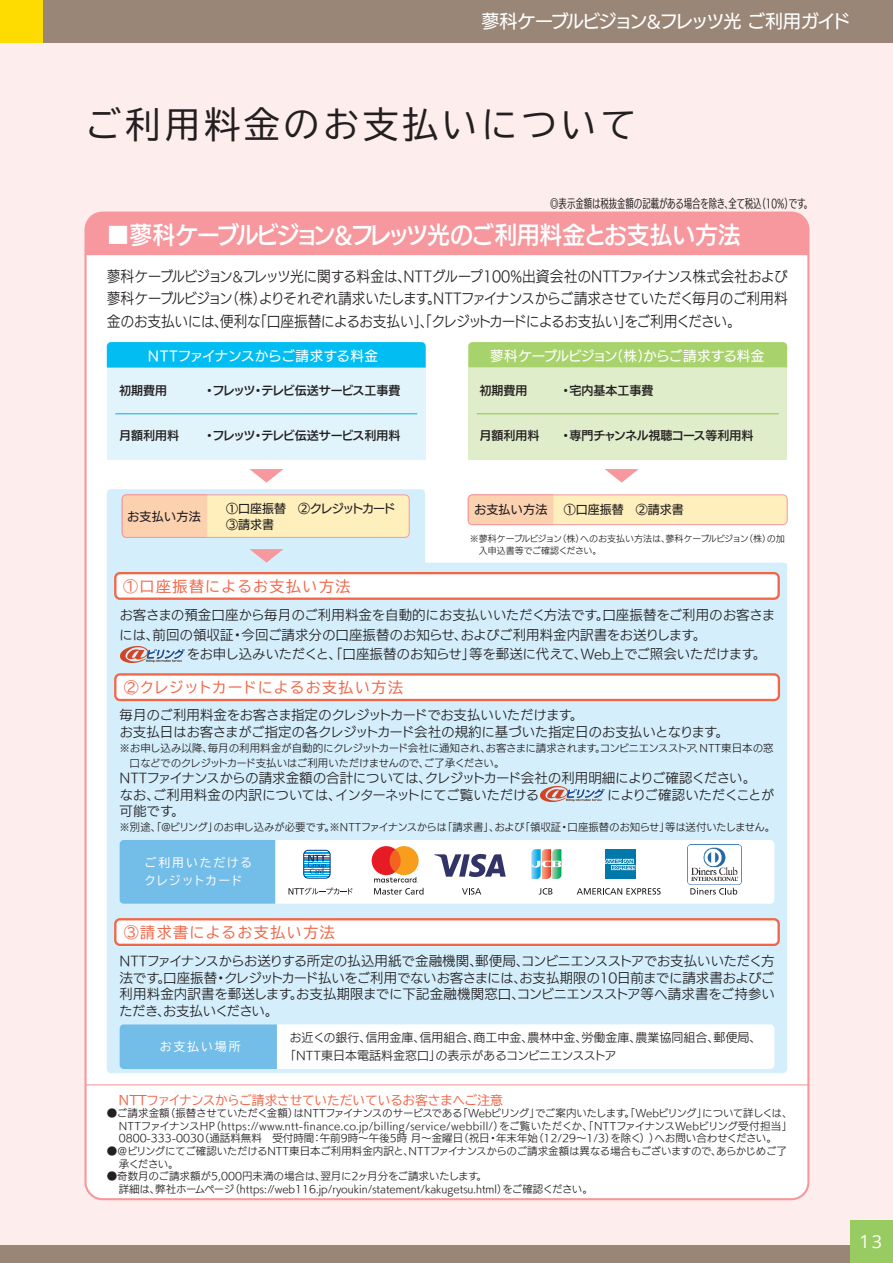
<style>
.page{position:relative;width:893px;height:1263px;background:#fdeeed}
.page>*{position:absolute;margin:0;border:0;box-sizing:border-box;transform-origin:0 0}
.t1{font:36px "TBUD Go Std";letter-spacing:.1em;color:#231f20}
.t2{font:24px "UD Kakugo Large Pr 6 N DB";letter-spacing:-.05em;color:#fff}
.t3{font:18px "UD Kakugo Large Pr 6 N M";letter-spacing:-.09em;color:#fff}
.t4{font:18px "Open Sans";color:#fff}
.t5{font:15px/22.5px "UD Kakugo Small Pr 6 N R";letter-spacing:-.05em;color:#231f20;text-align:justify;scale:.92 1}
.t6{font:15px "TBUD Go Std";letter-spacing:.09em;color:#f26648}
.t7{font:15px "TBUD Go Std";letter-spacing:.05em;color:#f26648}
.t8{font:13.5px/16.5px "UD Kakugo Small Pr 6 N R";letter-spacing:-.01em;color:#231f20}
.t9{font:13.5px "UD Kakugo Large Pr 6 N M";letter-spacing:-.04em;color:#fff}
.t10{font:13.5px "UD Kakugo Large Pr 6 N M";letter-spacing:-.01em;color:#fff}
.t11{font:12.75px "TBUD Go Std";letter-spacing:-.03em;color:#f26648}
.t12{font:12px/18px "UD Kakugo Small Pr 6 N R";color:#231f20}
.t13{font:12px/16.5px "UD Kakugo Large Pr 6 N M";color:#231f20}
.t14{font:12px "UD Kakugo Large Pr 6 N DB";letter-spacing:-.05em;color:#231f20}
.t15{font:12px "UD Kakugo C70 Pro R";color:#231f20}
.t16{font:12px "UD Kakugo Large Pr 6 N DB";color:#231f20}
.t17{font:12px "UD Kakugo Large Pr 6 N DB";letter-spacing:-.02em;color:#231f20}
.t18{font:12px/18px "TBUD Go Std";letter-spacing:.105em;color:#fff}
.t19{font:12px "TBUD Go Std";letter-spacing:.14em;color:#fff}
.t20{font:10.5px/12.6px "UD Kakugo Small Pr 6 N R";color:#231f20;text-align:justify}
.t21{font:10.5px/15px "UD Kakugo Small Pr 6 N R";letter-spacing:-.025em;color:#231f20}
.t22{font:10.5px/12.6px "UD Kakugo Small Pr 6 N R";letter-spacing:-.03em;color:#231f20}
.t23{font:9px/12px "UD Kakugo Small Pr 6 N R";letter-spacing:-.015em;color:#231f20}
</style>
<div class="page">
<div style="left:0;top:0;width:893px;height:43px;background:#998676"></div>
<div style="left:0;top:1246px;width:893px;height:17px;background:#998676"></div>
<div style="left:850px;top:1220px;width:43px;height:43px;background:#98cc63"></div>
<div style="left:0;top:0;width:43px;height:43px;background:#ffdc01"></div>
<div style="left:86px;top:213px;width:722px;height:986px;background:#fff;border-radius:17px"></div>
<div style="left:85px;top:213px;width:723px;height:42px;background:#f6989d"></div>
<svg style="left:107px;top:489px;width:680px;height:584px;background:#d6effb"></svg>
<hr style="left:86px;top:1084px;width:722px;height:1px;background:#f6989d">
<div style="left:120px;top:1024px;width:654px;height:45px;background:#fff;border-radius:4px"></div>
<div style="left:120px;top:1024px;width:157px;height:45px;background:#73bde9"></div>
<div style="left:120px;top:840px;width:654px;height:64px;background:#fff;border-radius:4px"></div>
<div style="left:120px;top:840px;width:155px;height:64px;background:#73bde9"></div>
<div style="left:115px;top:573px;width:664px;height:26px;background:#fff;border-radius:5px"></div>
<div style="left:114px;top:572px;width:666px;height:28px;border:2px solid #f26648;border-radius:5px"></div>
<div style="left:115px;top:674px;width:664px;height:26px;background:#fff;border-radius:5px"></div>
<div style="left:114px;top:673px;width:666px;height:28px;border:2px solid #f26648;border-radius:5px"></div>
<div style="left:115px;top:919px;width:664px;height:26px;background:#fff;border-radius:5px"></div>
<div style="left:114px;top:918px;width:666px;height:28px;border:2px solid #f26648;border-radius:5px"></div>
<img style="left:121px;top:646px;width:64px;height:16px">
<div style="left:468px;top:368px;width:319px;height:91px;background:#dfedcb"></div>
<div style="left:107px;top:366px;width:319px;height:93px;background:#e1f4fc"></div>
<svg style="left:107px;top:342px;width:319px;height:26px;background:#05bef2"></svg>
<hr style="left:115px;top:413px;width:302px;height:1px;background:#00aeef">
<hr style="left:477px;top:413px;width:302px;height:1px;background:#8bc63e">
<svg style="left:468px;top:342px;width:319px;height:26px;background:#a9d26e"></svg>
<div style="left:122px;top:495px;width:287px;height:42px;background:#feefbc;border-radius:4px"></div>
<div style="left:122px;top:494px;width:288px;height:44px;border:1px solid #f6989d;border-radius:4px"></div>
<svg style="left:121px;top:494px;width:87px;height:44px;background:#fbcdae"></svg>
<div style="left:468px;top:495px;width:319px;height:30px;background:#feefbc;border-radius:4px"></div>
<div style="left:468px;top:494px;width:320px;height:31px;border:1px solid #f6989d;border-radius:4px"></div>
<svg style="left:467px;top:494px;width:87px;height:31px;background:#fbcdae"></svg>
<svg style="left:605px;top:469px;width:34px;height:14px"></svg>
<svg style="left:249px;top:469px;width:34px;height:14px"></svg>
<svg style="left:249px;top:549px;width:34px;height:14px"></svg>
<div style="left:605px;top:849px;width:30px;height:30px;background:#0078aa"></div>
<svg style="left:605px;top:859px;width:30px;height:11px"></svg>
<svg style="left:531px;top:849px;width:30px;height:30px"></svg>
<svg style="left:288px;top:887px;width:65px;height:8px"></svg>
<svg style="left:462px;top:888px;width:19px;height:7px"></svg>
<svg style="left:539px;top:888px;width:13px;height:7px"></svg>
<svg style="left:577px;top:888px;width:84px;height:7px"></svg>
<svg style="left:690px;top:888px;width:47px;height:7px"></svg>
<svg style="left:372px;top:846px;width:51px;height:49px"></svg>
<svg style="left:434px;top:854px;width:72px;height:23px"></svg>
<svg style="left:305px;top:852px;width:24px;height:25px"></svg>
<div style="left:303px;top:850px;width:28px;height:29px;border:1px solid #08357c;border-radius:4px"></div>
<img style="left:687px;top:844px;width:54px;height:40px">
<img style="left:540px;top:786px;width:64px;height:16px">
<h3 class="t3" style="left:482px;top:12px;width:370px">蓼科ケーブルビジョン&amp;フレッツ光 ご利用ガイド</h3>
<h1 class="t1" style="left:86px;top:95px;width:552px">ご利用料金のお支払いについて</h1>
<p class="t15" style="left:550px;top:195px;width:263px">◎表示金額は税抜金額の記載がある場合を除き、全て税込（10%）です。</p>
<h2 class="t2" style="left:106px;top:221px;width:636px">■蓼科ケーブルビジョン&amp;フレッツ光のご利用料金とお支払い方法</h2>
<p class="t5" style="left:107px;top:265px;width:742px">蓼科ケーブルビジョン&amp;フレッツ光に関する料金は、NTTグループ100%出資会社のNTTファイナンス株式会社および蓼科ケーブルビジョン（株）よりそれぞれ請求いたします。NTTファイナンスからご請求させていただく毎月のご利用料金のお支払いには、便利な「口座振替によるお支払い」、「クレジットカードによるお支払い」をご利用ください。</p>
<p class="t10" style="left:148px;top:348px;width:232px">NTTファイナンスからご請求する料金</p>
<p class="t14" style="left:204px;top:384px;width:198px">・フレッツ・テレビ伝送サービス工事費</p>
<p class="t14" style="left:204px;top:429px;width:198px">・フレッツ・テレビ伝送サービス利用料</p>
<p class="t16" style="left:119px;top:384px;width:49px">初期費用</p>
<p class="t16" style="left:119px;top:429px;width:61px">月額利用料</p>
<p class="t9" style="left:490px;top:348px;width:276px">蓼科ケーブルビジョン（株）からご請求する料金</p>
<p class="t16" style="left:560px;top:384px;width:95px">・宅内基本工事費</p>
<p class="t17" style="left:560px;top:429px;width:195px">・専門チャンネル視聴コース等利用料</p>
<p class="t16" style="left:479px;top:384px;width:49px">初期費用</p>
<p class="t16" style="left:479px;top:429px;width:61px">月額利用料</p>
<p class="t13" style="left:127px;top:509px;width:75px">お支払い方法</p>
<p class="t13" style="left:226px;top:500px;width:171px">①口座振替　②クレジットカード<br>③請求書</p>
<p class="t13" style="left:474px;top:502px;width:75px">お支払い方法</p>
<p class="t13" style="left:564px;top:502px;width:121px">①口座振替　②請求書</p>
<p class="t6" style="left:123px;top:574px;width:229px">①口座振替によるお支払い方法</p>
<p class="t23" style="left:479px;top:533px;width:307px;text-indent:-9px">※蓼科ケーブルビジョン（株）へのお支払い方法は、蓼科ケーブルビジョン（株）の加入申込書等でご確認ください。</p>
<p class="t8" style="left:119px;top:606px;width:657px;line-height:19.5px">お客さまの預金口座から毎月のご利用料金を自動的にお支払いいただく方法です。口座振替をご利用のお客さまには、前回の領収証・今回ご請求分の口座振替のお知らせ、およびご利用料金内訳書をお送りします。<br>　　　　　をお申し込みいただくと、「口座振替のお知らせ」等を郵送に代えて、Web上でご照会いただけます。</p>
<p class="t7" style="left:124px;top:675px;width:281px">②クレジットカードによるお支払い方法</p>
<p class="t8" style="left:119px;top:707px;width:611px">毎月のご利用料金をお客さま指定のクレジットカードでお支払いいただけます。<br>お支払日はお客さまがご指定の各クレジットカード会社の規約に基づいた指定日のお支払いとなります。</p>
<p class="t21" style="left:130px;top:741px;width:646px;text-indent:-10px">※お申し込み以降、毎月の利用料金が自動的にクレジットカード会社に通知され、お客さまに請求されます。コンビニエンスストア、NTT東日本の窓口などでのクレジットカード支払いはご利用いただけませんので、ご了承ください。</p>
<p class="t8" style="left:119px;top:770px;width:656px">NTTファイナンスからの請求金額の合計については、クレジットカード会社の利用明細によりご確認ください。<br>なお、ご利用料金の内訳については、インターネットにてご覧いただける　　　　　によりご確認いただくことが可能です。</p>
<p class="t20" style="left:120px;top:821px;width:657px">※別途、「@ビリング」のお申し込みが必要です。※NTTファイナンスからは「請求書」、および「領収証・口座振替のお知らせ」等は送付いたしません。</p>
<p class="t18" style="left:144px;top:853px;width:109px">ご利用いただけるクレジットカード</p>
<p class="t6" style="left:124px;top:920px;width:213px">③請求書によるお支払い方法</p>
<p class="t8" style="left:119px;top:953px;width:657px;text-align:justify">NTTファイナンスからお送りする所定の払込用紙で金融機関、郵便局、コンビニエンスストアでお支払いいただく方法です。口座振替・クレジットカード払いをご利用でないお客さまには、お支払期限の10日前までに請求書およびご利用料金内訳書を郵送します。お支払期限までに下記金融機関窓口、コンビニエンスストア等へ請求書をご持参いただき、お支払いください。</p>
<p class="t19" style="left:160px;top:1036px;width:82px">お支払い場所</p>
<p class="t12" style="left:284px;top:1029px;width:479px;text-indent:5px">お近くの銀行、信用金庫、信用組合、商工中金、農林中金、労働金庫、農業協同組合、郵便局、「NTT東日本電話料金窓口」の表示があるコンビニエンスストア</p>
<p class="t11" style="left:118px;top:1089px;width:387px">ＮＴＴファイナンスからご請求させていただいているお客さまへご注意</p>
<p class="t20" style="left:119px;top:1107px;width:675px;text-indent:-12px">●ご請求金額（振替させていただく金額）はNTTファイナンスのサービスである「Webビリング」でご案内いたします。「Webビリング」について詳しくは、NTTファイナンスHP（https://www.ntt-finance.co.jp/billing/service/webbill/）をご覧いただくか、「NTTファイナンスWebビリング受付担当」0800-333-0030（通話料無料　受付時間：午前9時～午後5時 月～金曜日（祝日・年末年始（12/29～1/3）を除く））へお問い合わせください。</p>
<p class="t22" style="left:119px;top:1145px;width:670px;text-indent:-12px">●＠ビリングにてご確認いただけるNTT東日本ご利用料金内訳と、NTTファイナンスからのご請求金額は異なる場合もございますので、あらかじめご了承ください。</p>
<p class="t20" style="left:119px;top:1170px;width:476px;text-indent:-12px">●奇数月のご請求額が5,000円未満の場合は、翌月に2ヶ月分をご請求いたします。<br>詳細は、弊社ホームページ（https://web116.jp/ryoukin/statement/kakugetsu.html）をご確認ください。</p>
<h3 class="t4" style="left:860px;top:1229px;width:24px">13</h3>
</div>
